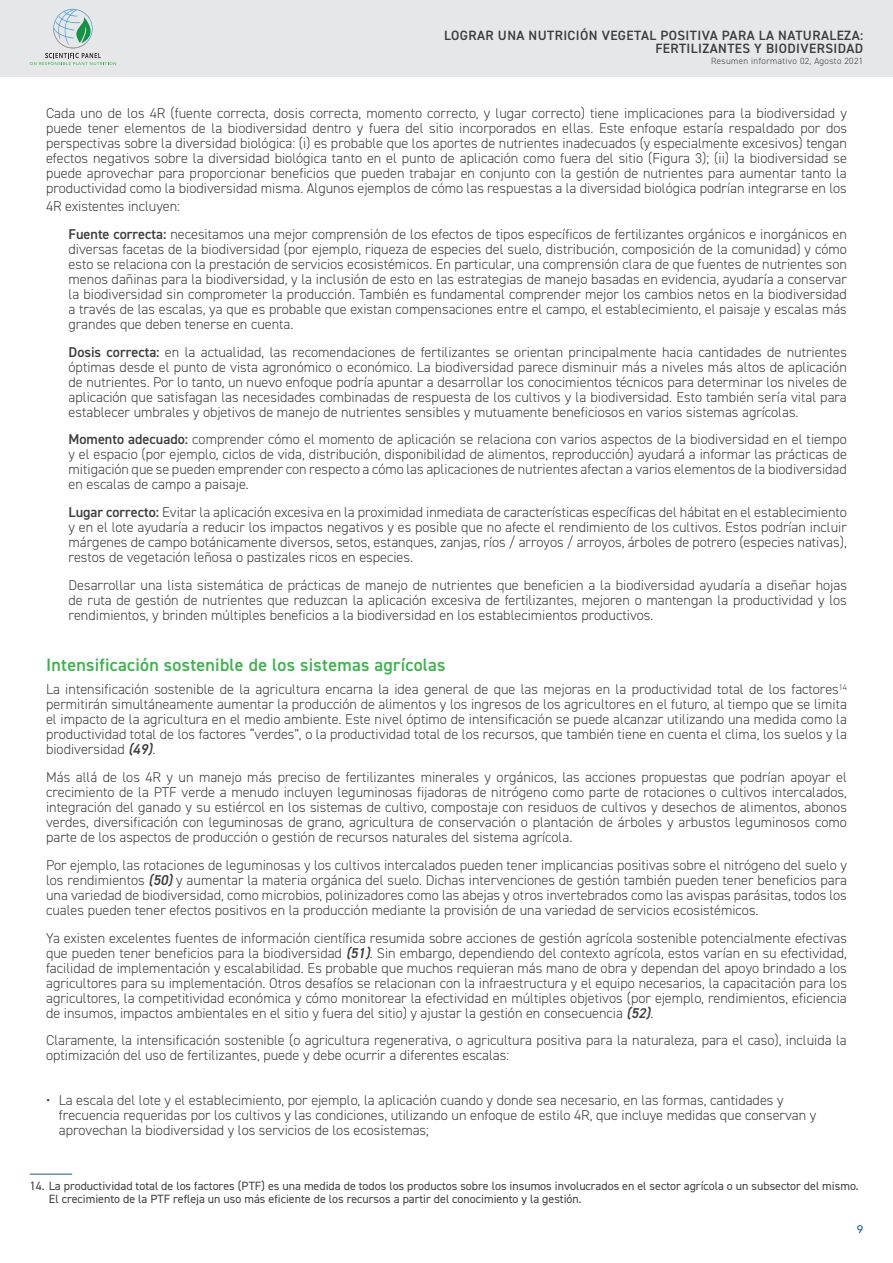
<style>
.page{position:relative;width:893px;height:1263px;background:#fff}
.page>*{position:absolute;margin:0;border:0;box-sizing:border-box;transform-origin:0 0}
.Big_Heading_Small{font:600 18px "DIN2014";letter-spacing:.015em;color:#3ab54a}
.Body{font:300 14.25px/15px "DIN2014";color:#3e3e3f;text-align:justify}
.t1{font:600 13.5px/13.5px "DIN2014";letter-spacing:.03em;color:#3e3e3f;text-align:right}
.t2{font:12px "DIN2014";color:#3e3e3f}
.t3{font:12px "Tw Cen";color:#105997}
.t4{font:300 9px "DIN2014";letter-spacing:.04em;color:#3e3e3f}
.s1{font-weight:600}
.s2{font-weight:600;font-style:italic}
</style>
<div class="page">
<div style="left:0;top:0;width:893px;height:77px;background:#e6e7e9"></div>
<svg style="left:30px;top:9px;width:86px;height:56px"></svg>
<hr style="left:30px;top:1174px;width:42px;height:1px;background:#105997">
<p class="t1" style="left:444px;top:28px;width:420px">LOGRAR UNA NUTRICIÓN VEGETAL POSITIVA PARA LA NATURALEZA:<br>FERTILIZANTES Y BIODIVERSIDAD</p>
<p class="t4" style="left:711px;top:55px;width:154px">Resumen informativo 02, Agosto 2021</p>
<p class="Body" style="left:46px;top:106px;width:802px">Cada uno de los 4R (fuente correcta, dosis correcta, momento correcto, y lugar correcto) tiene implicaciones para la biodiversidad y puede tener elementos de la biodiversidad dentro y fuera del sitio incorporados en ellas. Este enfoque estaría respaldado por dos perspectivas sobre la diversidad biológica: (i) es probable que los aportes de nutrientes inadecuados (y especialmente excesivos) tengan efectos negativos sobre la diversidad biológica tanto en el punto de aplicación como fuera del sitio (Figura 3); (ii) la biodiversidad se puede aprovechar para proporcionar beneficios que pueden trabajar en conjunto con la gestión de nutrientes para aumentar tanto la productividad como la biodiversidad misma. Algunos ejemplos de cómo las respuestas a la diversidad biológica podrían integrarse en los</p>
<p class="Body" style="left:46px;top:199px;width:135px">4R existentes incluyen:</p>
<p class="Body" style="left:69px;top:227px;width:780px"><span class="s1">Fuente correcta:</span> necesitamos una mejor comprensión de los efectos de tipos específicos de fertilizantes orgánicos e inorgánicos en diversas facetas de la biodiversidad (por ejemplo, riqueza de especies del suelo, distribución, composición de la comunidad) y cómo esto se relaciona con la prestación de servicios ecosistémicos. En particular, una comprensión clara de que fuentes de nutrientes son menos dañinas para la biodiversidad, y la inclusión de esto en las estrategias de manejo basadas en evidencia, ayudaría a conservar la biodiversidad sin comprometer la producción. También es fundamental comprender mejor los cambios netos en la biodiversidad a través de las escalas, ya que es probable que existan compensaciones entre el campo, el establecimiento, el paisaje y escalas más grandes que deben tenerse en cuenta.</p>
<p class="Body" style="left:69px;top:344px;width:780px"><span class="s1">Dosis correcta:</span> en la actualidad, las recomendaciones de fertilizantes se orientan principalmente hacia cantidades de nutrientes óptimas desde el punto de vista agronómico o económico. La biodiversidad parece disminuir más a niveles más altos de aplicación de nutrientes. Por lo tanto, un nuevo enfoque podría apuntar a desarrollar los conocimientos técnicos para determinar los niveles de aplicación que satisfagan las necesidades combinadas de respuesta de los cultivos y la biodiversidad. Esto también sería vital para establecer umbrales y objetivos de manejo de nutrientes sensibles y mutuamente beneficiosos en varios sistemas agrícolas.</p>
<p class="Body" style="left:69px;top:432px;width:780px"><span class="s1">Momento adecuado:</span> comprender cómo el momento de aplicación se relaciona con varios aspectos de la biodiversidad en el tiempo y el espacio (por ejemplo, ciclos de vida, distribución, disponibilidad de alimentos, reproducción) ayudará a informar las prácticas de mitigación que se pueden emprender con respecto a cómo las aplicaciones de nutrientes afectan a varios elementos de la biodiversidad en escalas de campo a paisaje.</p>
<p class="Body" style="left:69px;top:505px;width:780px"><span class="s1">Lugar correcto:</span> Evitar la aplicación excesiva en la proximidad inmediata de características específicas del hábitat en el establecimiento y en el lote ayudaría a reducir los impactos negativos y es posible que no afecte el rendimiento de los cultivos. Estos podrían incluir márgenes de campo botánicamente diversos, setos, estanques, zanjas, ríos / arroyos / arroyos, árboles de potrero (especies nativas), restos de vegetación leñosa o pastizales ricos en especies.</p>
<p class="Body" style="left:69px;top:578px;width:780px">Desarrollar una lista sistemática de prácticas de manejo de nutrientes que beneficien a la biodiversidad ayudaría a diseñar hojas de ruta de gestión de nutrientes que reduzcan la aplicación excesiva de fertilizantes, mejoren o mantengan la productividad y los rendimientos, y brinden múltiples beneficios a la biodiversidad en los establecimientos productivos.</p>
<p class="Big_Heading_Small" style="left:46px;top:653px;width:401px">Intensificación sostenible de los sistemas agrícolas</p>
<p class="Body" style="left:46px;top:682px;width:802px">La intensificación sostenible de la agricultura encarna la idea general de que las mejoras en la productividad total de los factores<sup>14 </sup>permitirán simultáneamente aumentar la producción de alimentos y los ingresos de los agricultores en el futuro, al tiempo que se limita el impacto de la agricultura en el medio ambiente. Este nivel óptimo de intensificación se puede alcanzar utilizando una medida como la productividad total de los factores “verdes”, o la productividad total de los recursos, que también tiene en cuenta el clima, los suelos y la biodiversidad <span class="s2">(49)</span>.</p>
<p class="Body" style="left:46px;top:770px;width:802px">Más allá de los 4R y un manejo más preciso de fertilizantes minerales y orgánicos, las acciones propuestas que podrían apoyar el crecimiento de la PTF verde a menudo incluyen leguminosas fijadoras de nitrógeno como parte de rotaciones o cultivos intercalados, integración del ganado y su estiércol en los sistemas de cultivo, compostaje con residuos de cultivos y desechos de alimentos, abonos verdes, diversificación con leguminosas de grano, agricultura de conservación o plantación de árboles y arbustos leguminosos como parte de los aspectos de producción o gestión de recursos naturales del sistema agrícola.</p>
<p class="Body" style="left:46px;top:857px;width:802px">Por ejemplo, las rotaciones de leguminosas y los cultivos intercalados pueden tener implicancias positivas sobre el nitrógeno del suelo y los rendimientos <span class="s2">(50)</span>y aumentar la materia orgánica del suelo. Dichas intervenciones de gestión también pueden tener beneficios para una variedad de biodiversidad, como microbios, polinizadores como las abejas y otros invertebrados como las avispas parásitas, todos los cuales pueden tener efectos positivos en la producción mediante la provisión de una variedad de servicios ecosistémicos.</p>
<p class="Body" style="left:46px;top:930px;width:802px">Ya existen excelentes fuentes de información científica resumida sobre acciones de gestión agrícola sostenible potencialmente efectivas que pueden tener beneficios para la biodiversidad <span class="s2">(51)</span>. Sin embargo, dependiendo del contexto agrícola, estos varían en su efectividad, facilidad de implementación y escalabilidad. Es probable que muchos requieran más mano de obra y dependan del apoyo brindado a los agricultores para su implementación. Otros desafíos se relacionan con la infraestructura y el equipo necesarios, la capacitación para los agricultores, la competitividad económica y cómo monitorear la efectividad en múltiples objetivos (por ejemplo, rendimientos, eficiencia de insumos, impactos ambientales en el sitio y fuera del sitio) y ajustar la gestión en consecuencia <span class="s2">(52)</span>.</p>
<p class="Body" style="left:46px;top:1033px;width:802px">Claramente, la intensificación sostenible (o agricultura regenerativa, o agricultura positiva para la naturaleza, para el caso), incluida la optimización del uso de fertilizantes, puede y debe ocurrir a diferentes escalas:</p>
<p class="Body" style="left:59px;top:1093px;width:759px;text-align:left;text-indent:-13px">• La escala del lote y el establecimiento, por ejemplo, la aplicación cuando y donde sea necesario, en las formas, cantidades y frecuencia requeridas por los cultivos y las condiciones, utilizando un enfoque de estilo 4R, que incluye medidas que conservan y aprovechan la biodiversidad y los servicios de los ecosistemas;</p>
<p class="t2" style="left:30px;top:1178px;width:830px">14. La productividad total de los factores (PTF) es una medida de todos los productos sobre los insumos involucrados en el sector agrícola o un subsector del mismo.</p>
<p class="t2" style="left:49px;top:1192px;width:534px">El crecimiento de la PTF refleja un uso más eficiente de los recursos a partir del conocimiento y la gestión.</p>
<p class="t3" style="left:857px;top:1222px;width:8px">9</p>
</div>
